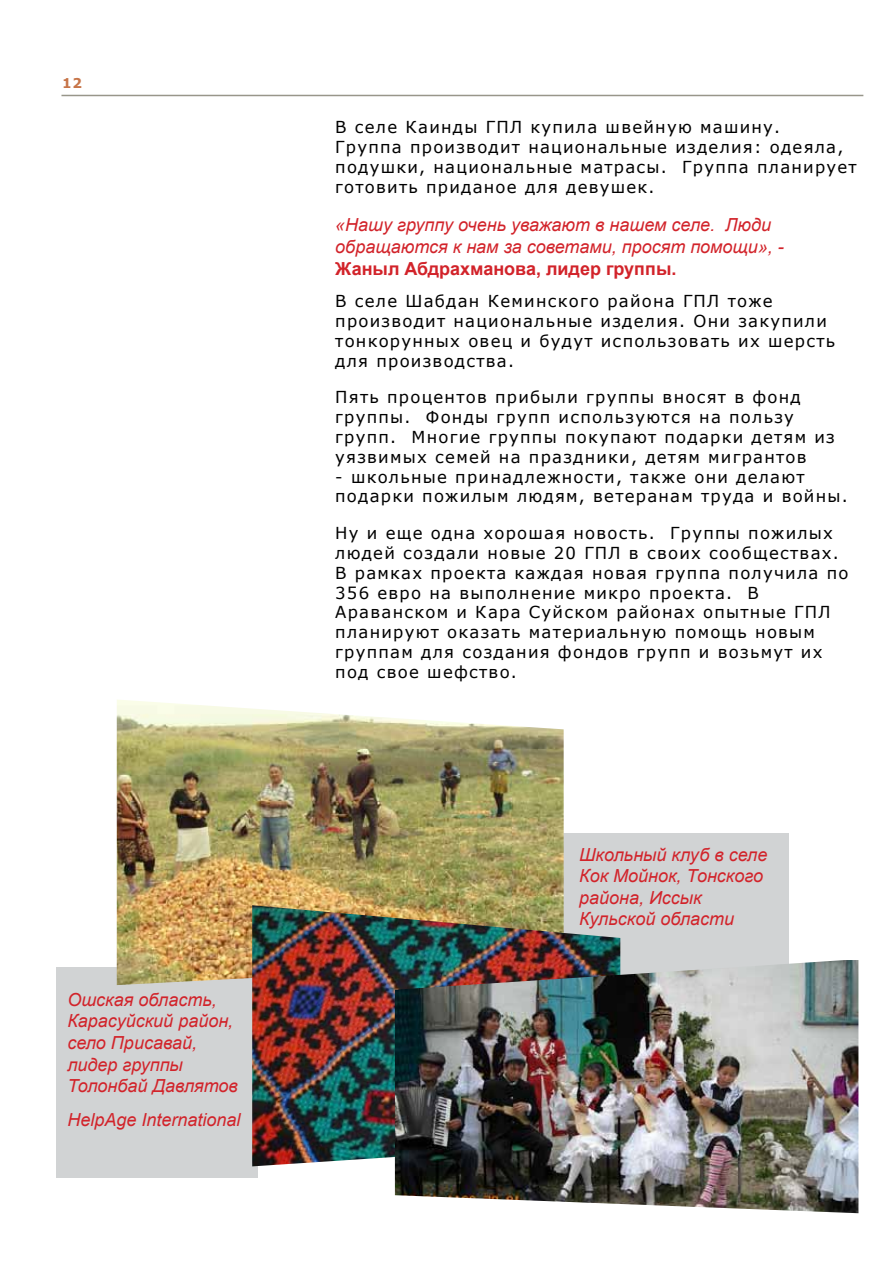
<style>
.page{position:relative;width:893px;height:1263px;background:#fff}
.page>*{position:absolute;margin:0;border:0;box-sizing:border-box;transform-origin:0 0}
.t1{font:italic 18px/21.6px "Arial";color:#d2232a}
.t2{font:700 18px "Arial";color:#d2232a}
.t3{font:16.5px/19.8px "Verdana";letter-spacing:.075em;color:#000}
.t4{font:700 13.5px "Verdana";color:#c77549}
</style>
<div class="page">
<hr style="left:61px;top:95px;width:802px;height:1px;background:#98968a">
<div style="left:551px;top:833px;width:238px;height:169px;background:#d1d3d4"></div>
<div style="left:56px;top:967px;width:202px;height:210px;background:#d1d3d4"></div>
<img style="left:117px;top:700px;width:447px;height:285px">
<img style="left:252px;top:905px;width:368px;height:261px">
<img style="left:395px;top:960px;width:463px;height:253px">
<p class="t4" style="left:62px;top:74px;width:22px">12</p>
<p class="t1" style="left:67px;top:989px;width:172px">Ошская область,<br>Карасуйский район, село Присавай, лидер группы<br>Толонбай Давлятов</p>
<p class="t1" style="left:67px;top:1109px;width:175px">HelpAge International</p>
<p class="t3" style="left:335px;top:117px;width:523px">В селе Каинды ГПЛ купила швейную машину.<br>Группа производит национальные изделия: одеяла, подушки, национальные матрасы. Группа планирует готовить приданое для девушек.</p>
<p class="t1" style="left:335px;top:215px;width:450px">«Нашу группу очень уважают в нашем селе. Люди обращаются к нам за советами, просят помощи», -</p>
<p class="t2" style="left:335px;top:256px;width:343px">Жаныл Абдрахманова, лидер группы.</p>
<p class="t3" style="left:335px;top:291px;width:502px">В селе Шабдан Кеминского района ГПЛ тоже производит национальные изделия. Они закупили тонкорунных овец и будут использовать их шерсть для производства.</p>
<p class="t3" style="left:335px;top:387px;width:501px">Пять процентов прибыли группы вносят в фонд группы. Фонды групп используются на пользу групп. Многие группы покупают подарки детям из уязвимых семей на праздники, детям мигрантов</p>
<p class="t3" style="left:335px;top:466px;width:514px">- школьные принадлежности, также они делают подарки пожилым людям, ветеранам труда и войны.</p>
<p class="t3" style="left:335px;top:523px;width:515px">Ну и еще одна хорошая новость. Группы пожилых людей создали новые 20 ГПЛ в своих сообществах.<br>В рамках проекта каждая новая группа получила по 356 евро на выполнение микро проекта. В Араванском и Кара Суйском районах опытные ГПЛ планируют оказать материальную помощь новым группам для создания фондов групп и возьмут их под свое шефство.</p>
<p class="t1" style="left:579px;top:844px;width:190px">Школьный клуб в селе<br>Кок Мойнок, Тонского района, Иссык<br>Кульской области</p>
</div>
